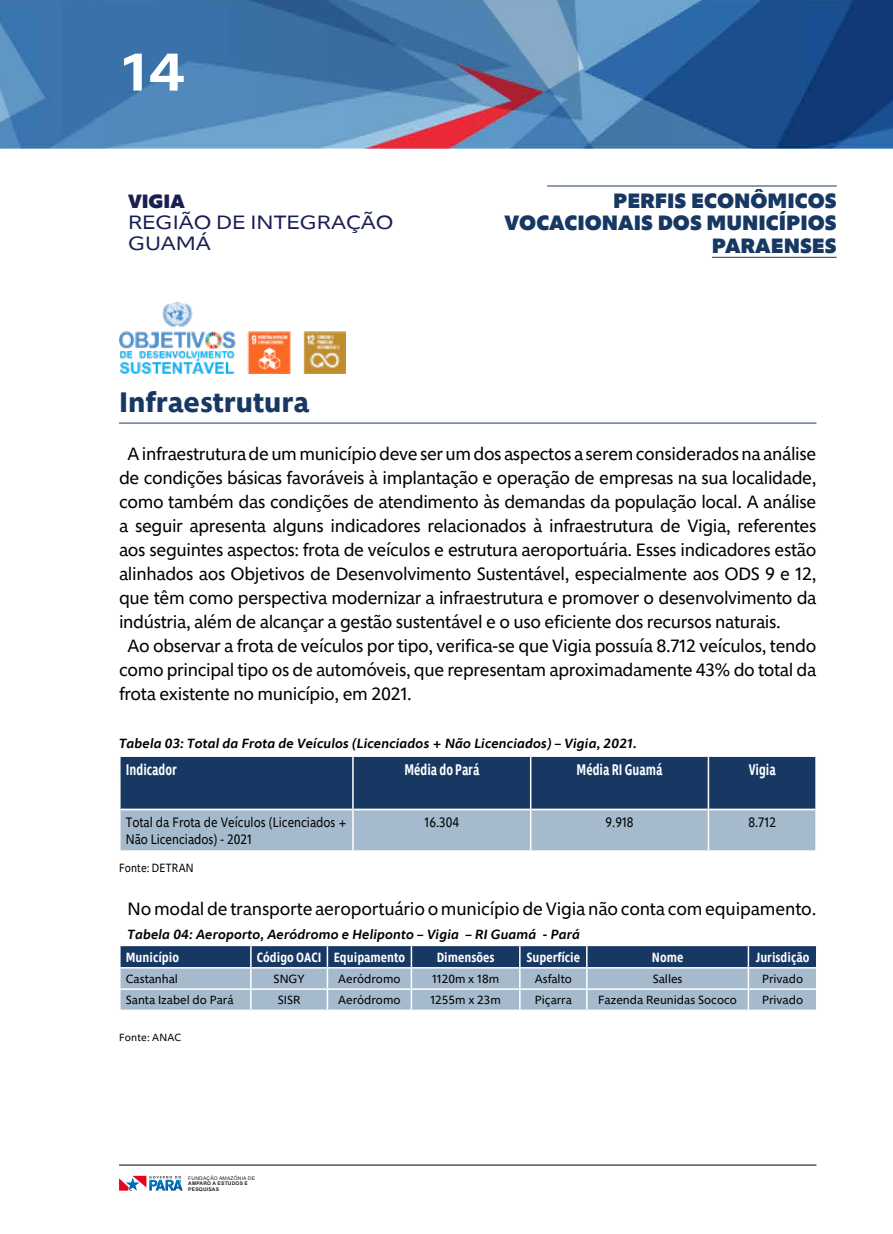
<style>
.page{position:relative;width:893px;height:1234px;background:#fff}
.page>*{position:absolute;margin:0;border:0;box-sizing:border-box;transform-origin:0 0}
.t1{font:600 expanded 54px "Morandi";color:#fff}
.t2{font:700 28.5px "Morandi";color:#173863}
.t3{font:900 21px/22.5px "Morandi";color:#173863;text-align:right}
.t4{font:expanded 19.5px/21px "Morandi";color:#1a1e52}
.t5{font:900 19.5px "Morandi";color:#1a1e52}
.t6{font:18px "Morandi";letter-spacing:-.02em;color:#000}
.t7{font:600 condensed 15.6px "Morandi";color:#fff;scale:.87 1}
.t8{font:13.8px/17.2px "Morandi";color:#000;scale:.87 1}
.t9{font:italic 600 13.5px "Morandi";color:#000}
.t10{font:600 condensed 13.5px "Morandi";color:#fff}
.t11{font:12.15px "Morandi";letter-spacing:.02em;color:#000;scale:.87 1}
.t12{font:12px "Morandi";color:#000}
.t13{font:10.5px "Morandi";letter-spacing:.015em;color:#000}
.t14{font:700 4.95px/5.6px "Arial";letter-spacing:.04em;color:#24211e}
.t15{font:4.95px "Arial";letter-spacing:.04em;color:#24211e}
</style>
<div class="page">
<img style="left:0;top:0;width:893px;height:148px">
<hr style="left:119px;top:422px;width:697px;height:1px;background:#173863">
<svg style="left:121px;top:756px;width:694px;height:94px;background:#577392"></svg>
<hr style="left:121px;top:808px;width:231px;height:2px;background:#fff">
<hr style="left:354px;top:808px;width:176px;height:2px;background:#fff">
<hr style="left:531px;top:808px;width:177px;height:2px;background:#fff">
<hr style="left:709px;top:808px;width:106px;height:2px;background:#fff">
<hr style="left:352px;top:756px;width:2px;height:53px;background:#fff">
<hr style="left:352px;top:809px;width:2px;height:41px;background:#fff">
<hr style="left:530px;top:756px;width:1px;height:53px;background:#fff">
<hr style="left:708px;top:756px;width:1px;height:53px;background:#fff">
<hr style="left:530px;top:809px;width:1px;height:41px;background:#fff">
<hr style="left:708px;top:809px;width:1px;height:41px;background:#fff">
<svg style="left:120px;top:945px;width:697px;height:64px;background:#7e96ae"></svg>
<img style="left:119px;top:302px;width:226px;height:71px">
<hr style="left:119px;top:1164px;width:697px;height:1px;background:#000">
<svg style="left:119px;top:1175px;width:64px;height:15px"></svg>
<hr style="left:547px;top:185px;width:290px;height:1px;background:#173863">
<hr style="left:712px;top:257px;width:125px;height:1px;background:#173863">
<h1 class="t1" style="left:121px;top:31px;width:65px">14</h1>
<p class="t3" style="left:505px;top:187px;width:333px">PERFIS ECONÔMICOS<br>VOCACIONAIS DOS MUNICÍPIOS<br>PARAENSES</p>
<p class="t5" style="left:128px;top:186px;width:58px">VIGIA</p>
<p class="t4" style="left:128px;top:210px;width:267px">REGIÃO DE INTEGRAÇÃO<br>GUAMÁ</p>
<p class="t3" style="left:122px;top:206px;width:378px">PERFIS ECONÔMICOS VOCACIONAIS</p>
<h2 class="t2" style="left:119px;top:380px;width:192px">Infraestrutura</h2>
<p class="t6" style="left:128px;top:440px;width:690px">A infraestrutura de um município deve ser um dos aspectos a serem considerados na análise</p>
<p class="t6" style="left:119px;top:464px;width:699px">de condições básicas favoráveis à implantação e operação de empresas na sua localidade,</p>
<p class="t6" style="left:119px;top:488px;width:699px">como também das condições de atendimento às demandas da população local. A análise</p>
<p class="t6" style="left:119px;top:512px;width:699px">a seguir apresenta alguns indicadores relacionados à infraestrutura de Vigia, referentes</p>
<p class="t6" style="left:119px;top:536px;width:699px">aos seguintes aspectos: frota de veículos e estrutura aeroportuária. Esses indicadores estão</p>
<p class="t6" style="left:119px;top:560px;width:699px">alinhados aos Objetivos de Desenvolvimento Sustentável, especialmente aos ODS 9 e 12,</p>
<p class="t6" style="left:119px;top:584px;width:699px">que têm como perspectiva modernizar a infraestrutura e promover o desenvolvimento da</p>
<p class="t6" style="left:119px;top:608px;width:663px">indústria, além de alcançar a gestão sustentável e o uso eficiente dos recursos naturais.</p>
<p class="t6" style="left:128px;top:632px;width:690px">Ao observar a frota de veículos por tipo, verifica-se que Vigia possuía 8.712 veículos, tendo</p>
<p class="t6" style="left:119px;top:656px;width:699px">como principal tipo os de automóveis, que representam aproximadamente 43% do total da</p>
<p class="t6" style="left:119px;top:680px;width:294px">frota existente no município, em 2021.</p>
<p class="t9" style="left:119px;top:733px;width:519px">Tabela 03: Total da Frota de Veículos (Licenciados + Não Licenciados) – Vigia, 2021.</p>
<p class="t7" style="left:126px;top:757px;width:60px">Indicador</p>
<p class="t7" style="left:404px;top:757px;width:88px">Média do Pará</p>
<p class="t7" style="left:577px;top:757px;width:100px">Média RI Guamá</p>
<p class="t7" style="left:749px;top:757px;width:33px">Vigia</p>
<p class="t8" style="left:126px;top:812px;width:256px">Total da Frota de Veículos (Licenciados +<br>Não Licenciados) - 2021</p>
<p class="t8" style="left:425px;top:812px;width:41px">16.304</p>
<p class="t8" style="left:606px;top:812px;width:34px">9.918</p>
<p class="t8" style="left:748px;top:812px;width:33px">8.712</p>
<p class="t11" style="left:119px;top:858px;width:87px">Fonte: DETRAN</p>
<p class="t6" style="left:128px;top:894px;width:690px">No modal de transporte aeroportuário o município de Vigia não conta com equipamento.</p>
<p class="t9" style="left:128px;top:923px;width:454px">Tabela 04: Aeroporto, Aeródromo e Heliponto – Vigia – RI Guamá - Pará</p>
<p class="t10" style="left:126px;top:946px;width:55px">Município</p>
<p class="t10" style="left:257px;top:946px;width:150px">Código OACI Equipamento</p>
<p class="t10" style="left:437px;top:946px;width:59px">Dimensões</p>
<p class="t10" style="left:526px;top:946px;width:55px">Superfície</p>
<p class="t10" style="left:652px;top:946px;width:33px">Nome</p>
<p class="t10" style="left:756px;top:946px;width:55px">Jurisdição</p>
<p class="t12" style="left:126px;top:969px;width:54px">Castanhal</p>
<p class="t12" style="left:274px;top:969px;width:33px">SNGY</p>
<p class="t12" style="left:338px;top:969px;width:64px">Aeródromo</p>
<p class="t12" style="left:432px;top:969px;width:69px">1120m x 18m</p>
<p class="t12" style="left:535px;top:969px;width:39px">Asfalto</p>
<p class="t12" style="left:653px;top:969px;width:31px">Salles</p>
<p class="t12" style="left:762px;top:969px;width:43px">Privado</p>
<p class="t12" style="left:126px;top:991px;width:109px">Santa Izabel do Pará</p>
<p class="t12" style="left:278px;top:991px;width:24px">SISR</p>
<p class="t12" style="left:338px;top:991px;width:64px">Aeródromo</p>
<p class="t12" style="left:430px;top:991px;width:72px">1255m x 23m</p>
<p class="t12" style="left:535px;top:991px;width:39px">Piçarra</p>
<p class="t12" style="left:598px;top:991px;width:140px">Fazenda Reunidas Sococo</p>
<p class="t12" style="left:762px;top:991px;width:43px">Privado</p>
<p class="t13" style="left:119px;top:1029px;width:64px">Fonte: ANAC</p>
<p class="t15" style="left:188px;top:1174px;width:68px">FUNDAÇÃO AMAZÔNIA DE</p>
<p class="t14" style="left:188px;top:1180px;width:61px">AMPARO A ESTUDOS E<br>PESQUISAS</p>
</div>
